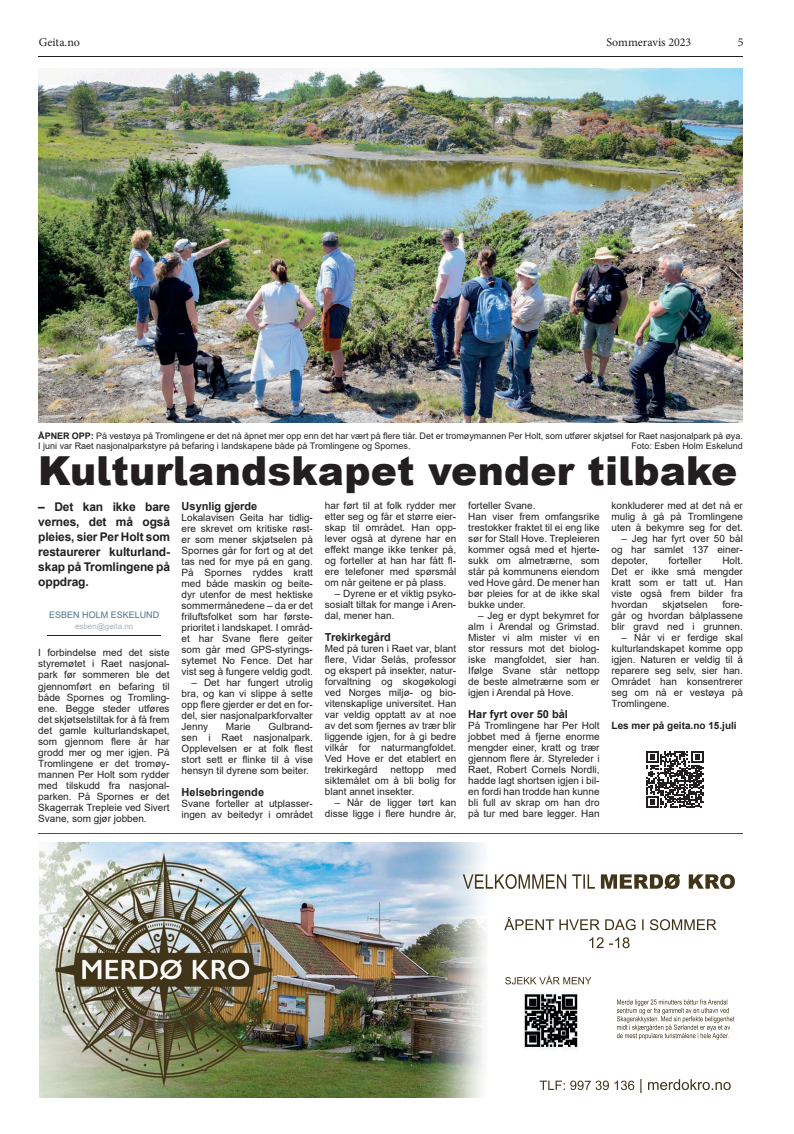
<style>
.page{position:relative;width:794px;height:1134px;background:#fff}
.page>*{position:absolute;margin:0;border:0;box-sizing:border-box;transform-origin:0 0}
.t1{font:900 40px "Arial";letter-spacing:.005em;color:#231f20}
.t2{font:700 12px/15px "Arial";letter-spacing:-.01em;color:#231f20;text-align:justify}
.t3{font:12px "Minion Pro";color:#231f20}
.t4{font:700 11px "Arial";color:#231f20}
.t5{font:10px/11px "Arial";color:#231f20;text-align:justify}
.t6{font:700 10px "Arial";color:#231f20}
.t7{font:9px/10px "Arial";color:#231f20}
.t8{font:9px "Arial";color:#51738a}
.t9{font:8px "Arial";color:#a4b1bf}
.s1{font-weight:700}
</style>
<div class="page">
<hr style="left:38px;top:56px;width:705px;height:1px;background:#231f20">
<hr style="left:48px;top:635px;width:113px;height:1px;background:#231f20">
<img style="left:38px;top:68px;width:705px;height:354px">
<svg style="left:646px;top:751px;width:57px;height:57px"></svg>
<img style="left:39px;top:842px;width:696px;height:255px">
<hr style="left:38px;top:833px;width:705px;height:1px;background:#524a47">
<p class="t3" style="left:39px;top:34px;width:43px">Geita.no</p>
<p class="t3" style="left:606px;top:34px;width:86px">Sommeravis 2023</p>
<p class="t3" style="left:737px;top:34px;width:7px">5</p>
<p class="t7" style="left:38px;top:431px;width:706px"><span class="s1">ÅPNER OPP:</span> På vestøya på Tromlingene er det nå åpnet mer opp enn det har vært på flere tiår. Det er tromøymannen Per Holt, som utfører skjøtsel for Raet nasjonalpark på øya.<br>I juni var Raet nasjonalparkstyre på befaring i landskapene både på Tromlingene og Spornes.</p>
<p class="t7" style="left:631px;top:441px;width:113px">Foto: Esben Holm Eskelund</p>
<h1 class="t1" style="left:38px;top:442px;width:700px">Kulturlandskapet vender tilbake</h1>
<p class="t2" style="left:38px;top:500px;width:133px">– Det kan ikke bare vernes, det må også pleies, sier Per Holt som restaurerer kulturland&shy;skap på Tromlingene på oppdrag.</p>
<p class="t8" style="left:49px;top:608px;width:112px">ESBEN HOLM ESKELUND</p>
<p class="t9" style="left:75px;top:620px;width:60px">esben@geita.no</p>
<p class="t5" style="left:38px;top:647px;width:133px">I forbindelse med det siste styremøtet i Raet nasjonal&shy;park før sommeren ble det gjennomført en befaring til både Spornes og Tromling&shy;ene. Begge steder utføres det skjøtselstiltak for å få frem det gamle kulturlandskapet, som gjennom flere år har grodd mer og mer igjen. På Tromling ene er det tromøy&shy;mannen Per Holt som rydder med tilskudd fra nasjonal&shy;parken. På Spornes er det Skagerrak Trepleie ved Sivert Svane, som gjør jobben.</p>
<p class="t4" style="left:182px;top:498px;width:77px">Usynlig gjerde</p>
<p class="t5" style="left:182px;top:512px;width:133px">Lokalavisen Geita har tidlig&shy;ere skrevet om kritiske røst&shy;er som mener skjøtselen på Spornes går for fort og at det tas ned for mye på en gang.<br>På Spornes ryddes kratt med både maskin og beite&shy;dyr utenfor de mest hektiske sommermånedene – da er det friluftsfolket som har første&shy;prioritet i landskapet. I områd&shy;et har Svane flere geiter som går med GPS-styrings&shy;sytemet No Fence. Det har vist seg å fungere veldig godt.</p>
<p class="t5" style="left:182px;top:677px;width:133px;text-indent:10px">– Det har fungert utrolig bra, og kan vi slippe å sette opp flere gjerder er det en for&shy;del, sier nasjonalpark forvalter Jenny</p>
<p class="t5" style="left:182px;top:721px;width:133px;text-indent:87px">Gulbrand&shy;sen i Raet nasjonalpark.<br>Opplevelsen er at folk flest stort sett er flinke til å vise hensyn til dyrene som beiter.</p>
<p class="t4" style="left:182px;top:784px;width:84px">Helsebringende</p>
<p class="t5" style="left:182px;top:798px;width:133px">Svane forteller at utplasser&shy;ingen av beitedyr i området</p>
<p class="t5" style="left:226px;top:721px;width:27px">Marie</p>
<p class="t5" style="left:325px;top:500px;width:133px">har ført til at folk rydder mer etter seg og får et større eier&shy;skap til området. Han opp&shy;lever også at dyrene har en effekt mange ikke tenker på, og forteller at han har fått fl&shy;ere telefon er med spørsmål om når geitene er på plass.</p>
<p class="t5" style="left:325px;top:588px;width:133px;text-indent:10px">– Dyrene er et viktig psyko&shy;sosialt tiltak for mange i Aren&shy;dal, mener han.</p>
<p class="t4" style="left:325px;top:629px;width:68px">Trekirkegård</p>
<p class="t5" style="left:325px;top:643px;width:133px">Med på turen i Raet var, blant flere, Vidar Selås, pro fessor og ekspert på insekter, natur&shy;forvaltning og skogøkologi ved Norges miljø- og bio&shy;vitenskaplige universitet. Han var veldig opptatt av at noe av det som fjernes av trær blir liggende igjen, for å gi bedre vilkår for naturmang foldet.<br>Ved Hove er det etablert en trekirkegård</p>
<p class="t5" style="left:325px;top:764px;width:133px;text-indent:112px">med sikte målet om å bli bolig for blant annet insekter.</p>
<p class="t5" style="left:325px;top:797px;width:133px;text-align:right">– Når de ligger tørt kan diss e ligge i flere hundre år,</p>
<p class="t5" style="left:390px;top:764px;width:35px">nettopp</p>
<p class="t5" style="left:468px;top:500px;width:133px;text-align:left">forteller Svane.<br>Han viser frem omfangsrike trestokker fraktet til ei eng like sør for Stall Hove. Trepleieren kommer også med et hjerte&shy;sukk om almetrærne, som står på kommunens eiendom ved Hove gård. De mener han bør pleies for at de ikke skal bukke under.</p>
<p class="t5" style="left:468px;top:610px;width:133px;text-indent:10px">– Jeg er dypt bekymret for alm i Arendal og Grimstad.<br>Mister vi alm mister vi en stor ressurs mot det biolog&shy;iske mangfoldet, sier han.<br>Ifølge Svane står nettopp de beste almetrærne som er igjen i Arendal på Hove.</p>
<p class="t4" style="left:468px;top:706px;width:101px">Har fyrt over 50 bål</p>
<p class="t5" style="left:468px;top:720px;width:133px">På Tromlingene har Per Holt jobbet med å fjerne enorme mengder einer, kratt og trær gjennom flere år. Styreleder i Raet, Robert Cornels Nordli, hadde lagt shortsen igjen i bil&shy;en fordi han trodde han ku nne bli full av skrap om han dro på tur med bare legger. Han</p>
<p class="t5" style="left:611px;top:500px;width:133px">konkluderer med at det nå er mulig å gå på Tromlingene uten å bekymre seg for det.</p>
<p class="t5" style="left:611px;top:533px;width:133px;text-indent:10px">– Jeg har fyrt over 50 bål og har samlet 137 einer&shy;depoter,</p>
<p class="t5" style="left:668px;top:555px;width:35px">forteller</p>
<p class="t5" style="left:611px;top:555px;width:133px;text-indent:111px">Holt.<br>Det er ikke små mengder kratt som er tatt ut. Han viste også frem bilder fra hvordan</p>
<p class="t5" style="left:611px;top:599px;width:133px;text-indent:111px">fore&shy;går og hvordan bål plassene blir gravd ned i grunnen.</p>
<p class="t5" style="left:611px;top:632px;width:133px;text-indent:10px">– Når vi er ferdige skal kultur landskapet komme opp igjen. Naturen er veldig til å reparere seg selv, sier han.<br>Området han konsen trerer seg om nå er vest øya på Tromlingene.</p>
<p class="t6" style="left:611px;top:718px;width:127px">Les mer på geita.no 15.juli</p>
<p class="t5" style="left:662px;top:599px;width:47px">skjøtselen</p>
</div>
